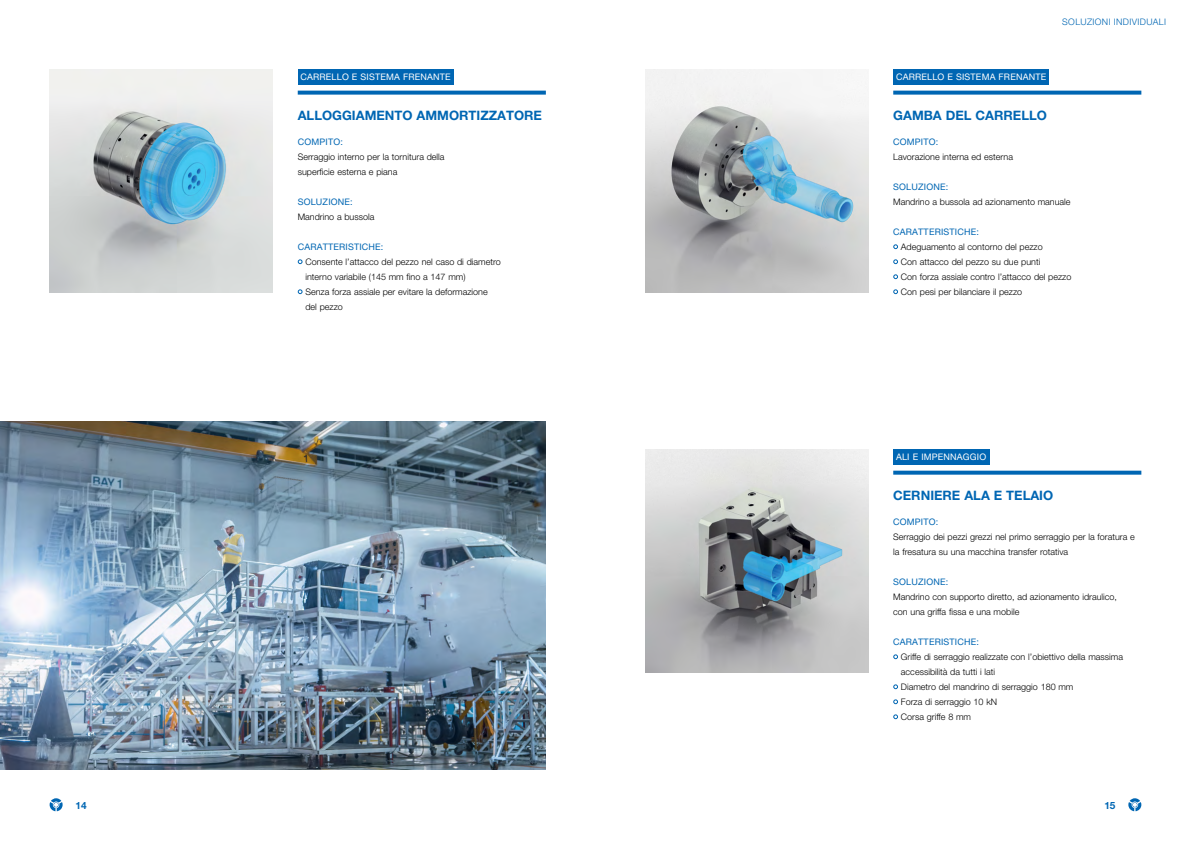
<style>
.page{position:relative;width:1191px;height:842px;background:#fff}
.page>*{position:absolute;margin:0;border:0;box-sizing:border-box;transform-origin:0 0}
.t1{font:700 13px "Helvetica Neue LT Pro";color:#0066b3}
.t2{font:700 10px "Helvetica Neue LT Pro";color:#0066b3}
.t3{font:300 9px/15px "Helvetica Neue LT Pro";color:#000}
.t4{font:9px "Helvetica Neue LT Pro";letter-spacing:.02em;color:#0066b3}
.t5{font:9px "Helvetica Neue LT Pro";letter-spacing:.02em;color:#fff}
.t6{font:300 9px "Helvetica Neue LT Pro";letter-spacing:.04em;color:#0066b3}
</style>
<div class="page">
<svg style="left:1128px;top:798px;width:13px;height:13px"></svg>
<svg style="left:50px;top:798px;width:13px;height:13px"></svg>
<img style="left:0;top:421px;width:546px;height:349px">
<svg style="left:893px;top:244px;width:5px;height:5px"></svg>
<svg style="left:893px;top:259px;width:5px;height:5px"></svg>
<svg style="left:893px;top:274px;width:5px;height:5px"></svg>
<svg style="left:893px;top:289px;width:5px;height:5px"></svg>
<svg style="left:893px;top:91px;width:248px;height:4px"></svg>
<img style="left:645px;top:70px;width:223px;height:223px">
<img style="left:645px;top:450px;width:223px;height:223px">
<svg style="left:298px;top:259px;width:4px;height:5px"></svg>
<svg style="left:298px;top:289px;width:4px;height:5px"></svg>
<svg style="left:298px;top:91px;width:248px;height:4px"></svg>
<div style="left:298px;top:70px;width:156px;height:15px;background:#0066b3"></div>
<div style="left:893px;top:70px;width:156px;height:15px;background:#0066b3"></div>
<svg style="left:893px;top:654px;width:5px;height:5px"></svg>
<svg style="left:893px;top:684px;width:5px;height:5px"></svg>
<svg style="left:893px;top:699px;width:5px;height:5px"></svg>
<svg style="left:893px;top:714px;width:5px;height:5px"></svg>
<div style="left:893px;top:450px;width:96px;height:15px;background:#0066b3"></div>
<svg style="left:893px;top:471px;width:248px;height:4px"></svg>
<img style="left:50px;top:70px;width:223px;height:223px">
<p class="t6" style="left:1062px;top:16px;width:105px">SOLUZIONI INDIVIDUALI</p>
<p class="t5" style="left:300px;top:72px;width:152px">CARRELLO E SISTEMA FRENANTE</p>
<p class="t5" style="left:896px;top:72px;width:152px">CARRELLO E SISTEMA FRENANTE</p>
<h1 class="t1" style="left:298px;top:107px;width:246px">ALLOGGIAMENTO AMMORTIZZATORE</h1>
<h1 class="t1" style="left:893px;top:107px;width:155px">GAMBA DEL CARRELLO</h1>
<p class="t4" style="left:298px;top:136px;width:47px">COMPITO:</p>
<p class="t3" style="left:298px;top:149px;width:148px">Serraggio interno per la tornitura della superficie esterna e piana</p>
<p class="t4" style="left:298px;top:196px;width:56px">SOLUZIONE:</p>
<p class="t3" style="left:298px;top:209px;width:78px">Mandrino a bussola</p>
<p class="t4" style="left:298px;top:241px;width:87px">CARATTERISTICHE:</p>
<p class="t3" style="left:305px;top:254px;width:197px">Consente l’attacco del pezzo nel caso di diametro interno variabile (145 mm fino a 147 mm)<br>Senza forza assiale per evitare la deformazione del pezzo</p>
<p class="t4" style="left:893px;top:136px;width:47px">COMPITO:</p>
<p class="t3" style="left:893px;top:149px;width:121px">Lavorazione interna ed esterna</p>
<p class="t4" style="left:893px;top:181px;width:56px">SOLUZIONE:</p>
<p class="t3" style="left:893px;top:194px;width:179px">Mandrino a bussola ad azionamento manuale</p>
<p class="t4" style="left:893px;top:226px;width:87px">CARATTERISTICHE:</p>
<p class="t3" style="left:901px;top:239px;width:172px">Adeguamento al contorno del pezzo<br>Con attacco del pezzo su due punti<br>Con forza assiale contro l’attacco del pezzo Con pesi per bilanciare il pezzo</p>
<p class="t5" style="left:896px;top:452px;width:92px">ALI E IMPENNAGGIO</p>
<h1 class="t1" style="left:893px;top:487px;width:161px">CERNIERE ALA E TELAIO</h1>
<p class="t4" style="left:893px;top:516px;width:47px">COMPITO:</p>
<p class="t3" style="left:893px;top:529px;width:243px">Serraggio dei pezzi grezzi nel primo serraggio per la foratura e la fresatura su una macchina transfer rotativa</p>
<p class="t4" style="left:893px;top:576px;width:56px">SOLUZIONE:</p>
<p class="t3" style="left:893px;top:589px;width:225px">Mandrino con supporto diretto, ad azionamento idraulico, con una griffa fissa e una mobile</p>
<p class="t4" style="left:893px;top:636px;width:87px">CARATTERISTICHE:</p>
<p class="t3" style="left:901px;top:649px;width:223px">Griffe di serraggio realizzate con l’obiettivo della massima accessibilità da tutti i lati<br>Diametro del mandrino di serraggio 180 mm<br>Forza di serraggio 10 kN<br>Corsa griffe 8 mm</p>
<p class="t2" style="left:75px;top:799px;width:13px">14</p>
<p class="t2" style="left:1104px;top:799px;width:13px">15</p>
</div>
